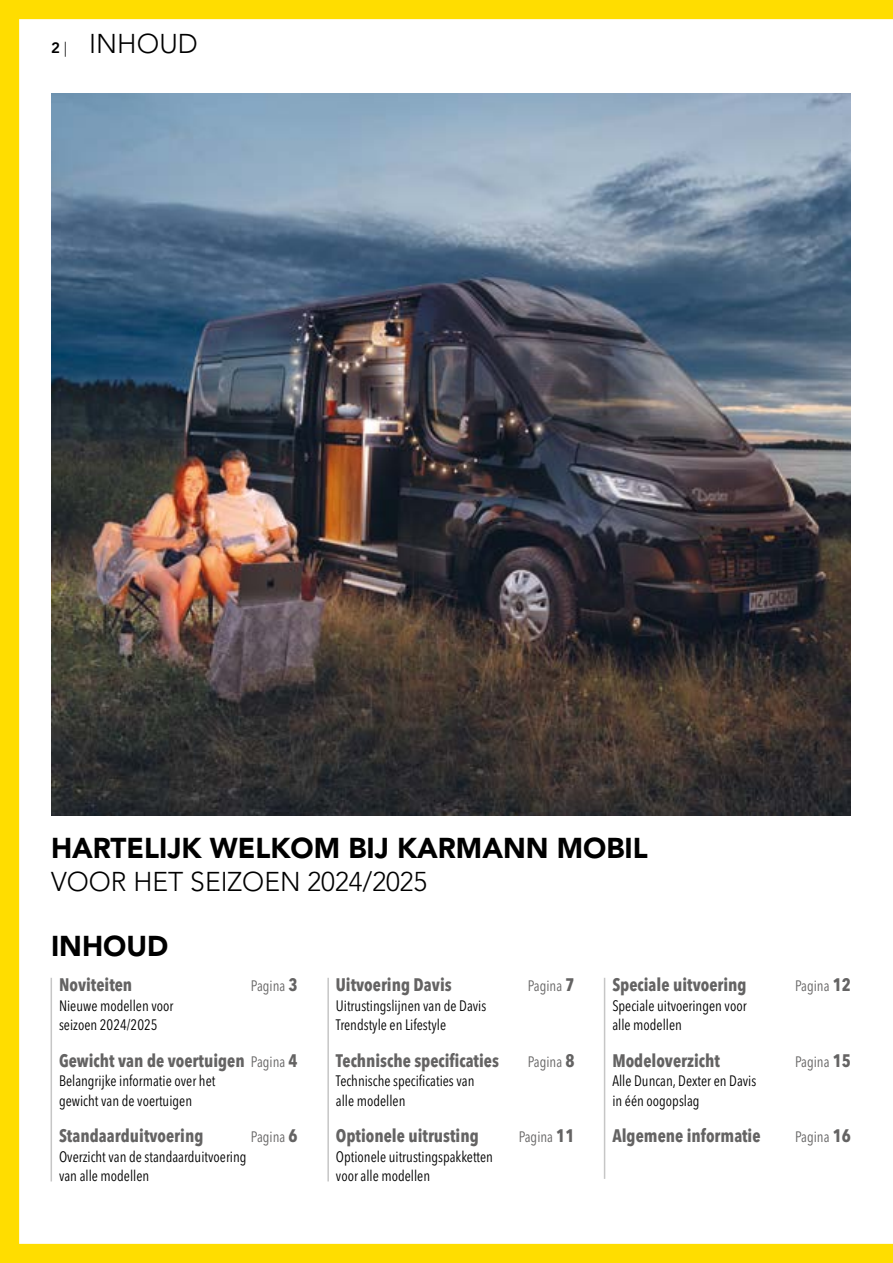
<style>
.page{position:relative;width:893px;height:1263px;background:#fff}
.page>*{position:absolute;margin:0;border:0;box-sizing:border-box;transform-origin:0 0}
.t1{font:900 28.5px "Avenir LT Std";color:#000}
.t2{font:300 27px "Avenir LT Std";color:#000}
.t3{font:700 condensed 18px "Avenir Next LT Pro";color:#646363;scale:.96 1}
.t4{font:condensed 15px/19.5px "Avenir Next LT Pro";color:#000;scale:.96 1}
.t5{font:condensed 15px "Avenir Next LT Pro";color:#646363;scale:.96 1}
.s1{font-weight:800;font-size:15px}
.s2{font-size:15px}
.s3{font-weight:700;font-size:18px}
.s4{font-weight:400;font-size:15px}
</style>
<div class="page">
<img style="left:0;top:0;width:893px;height:1263px">
<hr style="left:51px;top:978px;width:1px;height:203px;background:#c6c6c6">
<hr style="left:327px;top:978px;width:2px;height:203px;background:#c6c6c6">
<hr style="left:604px;top:978px;width:1px;height:201px;background:#c6c6c6">
<h2 class="t2" style="left:51px;top:28px;width:148px"><span class="s1">2</span> <span class="s2">|</span> INHOUD</h2>
<h1 class="t1" style="left:51px;top:831px;width:598px">HARTELIJK WELKOM BIJ KARMANN MOBIL</h1>
<h2 class="t2" style="left:51px;top:866px;width:378px">VOOR HET SEIZOEN 2024/2025</h2>
<h1 class="t1" style="left:51px;top:928px;width:119px">INHOUD</h1>
<p class="t3" style="left:59px;top:974px;width:78px">Noviteiten</p>
<p class="t5" style="left:251px;top:977px;width:50px">Pagina <span class="s3">3</span></p>
<p class="t4" style="left:59px;top:996px;width:121px">Nieuwe modellen voor seizoen 2024/2025</p>
<p class="t3" style="left:59px;top:1049px;width:250px">Gewicht van de voertuigen <span class="s4">Pagina</span> 4</p>
<p class="t4" style="left:59px;top:1071px;width:164px">Belangrijke informatie over het gewicht van de voertuigen</p>
<p class="t3" style="left:59px;top:1125px;width:152px">Standaarduitvoering</p>
<p class="t5" style="left:251px;top:1128px;width:50px">Pagina <span class="s3">6</span></p>
<p class="t4" style="left:59px;top:1147px;width:197px">Overzicht van de standaarduitvoering van alle modellen</p>
<p class="t3" style="left:336px;top:974px;width:122px">Uitvoering Davis</p>
<p class="t5" style="left:528px;top:977px;width:50px">Pagina <span class="s3">7</span></p>
<p class="t4" style="left:336px;top:996px;width:158px">Uitrustingslijnen van de Davis<br>Trendstyle en Lifestyle</p>
<p class="t3" style="left:336px;top:1049px;width:171px">Technische specificaties</p>
<p class="t5" style="left:528px;top:1053px;width:50px">Pagina <span class="s3">8</span></p>
<p class="t4" style="left:336px;top:1071px;width:146px">Technische specificaties van alle modellen</p>
<p class="t3" style="left:336px;top:1125px;width:150px">Optionele uitrusting</p>
<p class="t5" style="left:519px;top:1128px;width:60px">Pagina <span class="s3">11</span></p>
<p class="t4" style="left:336px;top:1147px;width:165px">Optionele uitrustingspakketten voor alle modellen</p>
<p class="t3" style="left:612px;top:974px;width:141px">Speciale uitvoering</p>
<p class="t5" style="left:795px;top:977px;width:60px">Pagina <span class="s3">12</span></p>
<p class="t4" style="left:612px;top:996px;width:141px">Speciale uitvoeringen voor alle modellen</p>
<p class="t3" style="left:612px;top:1049px;width:113px">Modeloverzicht</p>
<p class="t5" style="left:795px;top:1053px;width:60px">Pagina <span class="s3">15</span></p>
<p class="t4" style="left:612px;top:1071px;width:152px">Alle Duncan, Dexter en Davis in één oogopslag</p>
<p class="t3" style="left:612px;top:1125px;width:156px">Algemene informatie</p>
<p class="t5" style="left:795px;top:1128px;width:60px">Pagina <span class="s3">16</span></p>
</div>
